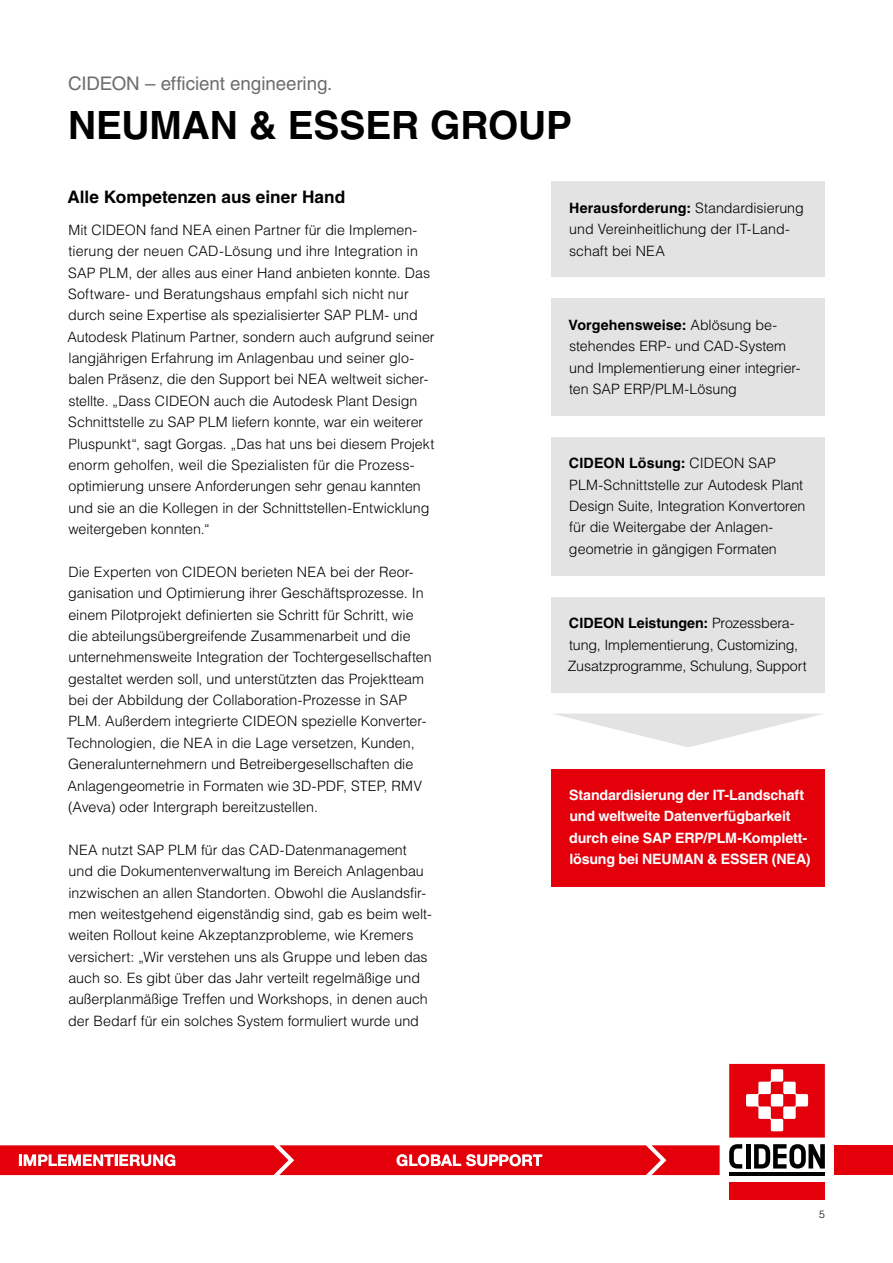
<style>
.page{position:relative;width:893px;height:1263px;background:#fff}
.page>*{position:absolute;margin:0;border:0;box-sizing:border-box;transform-origin:0 0}
.t1{font:700 39px "Helvetica LT Std";letter-spacing:-.005em;color:#000}
.t2{font:18.75px "Helvetica LT Std";letter-spacing:-.005em;color:#6e6e6e}
.t3{font:700 17.25px "Helvetica LT Std";color:#000}
.t4{font:700 15.75px "Helvetica Neue LTW1 G";letter-spacing:.01em;color:#fff}
.t5{font:300 14.25px/21.3px "Helvetica LT Std";color:#000}
.t6{font:700 14.25px/21.3px "Helvetica LT Std";letter-spacing:-.01em;color:#fff}
.t7{font:300 10.5px "Helvetica LT Std";color:#000}
.s1{font-weight:700}
</style>
<div class="page">
<div style="left:834px;top:1145px;width:59px;height:30px;background:#e3000b"></div>
<svg style="left:729px;top:1063px;width:96px;height:137px"></svg>
<div style="left:729px;top:1182px;width:96px;height:17px;background:#e3000b"></div>
<svg style="left:729px;top:1064px;width:96px;height:73px"></svg>
<hr style="left:729px;top:1172px;width:96px;height:4px;background:#000">
<svg style="left:729px;top:1144px;width:13px;height:24px"></svg>
<hr style="left:746px;top:1144px;width:4px;height:24px;background:#000">
<svg style="left:754px;top:1144px;width:71px;height:24px"></svg>
<svg style="left:0;top:1145px;width:720px;height:30px;background:#e61d27"></svg>
<svg style="left:555px;top:714px;width:267px;height:33px"></svg>
<div style="left:552px;top:181px;width:273px;height:96px;background:#e3e3e3"></div>
<div style="left:552px;top:298px;width:273px;height:117px;background:#e3e3e3"></div>
<div style="left:552px;top:597px;width:273px;height:95px;background:#e3e3e3"></div>
<div style="left:552px;top:437px;width:273px;height:139px;background:#e3e3e3"></div>
<div style="left:552px;top:769px;width:273px;height:117px;background:#e3000b"></div>
<h2 class="t2" style="left:68px;top:73px;width:266px">CIDEON – efficient engineering.</h2>
<h1 class="t1" style="left:68px;top:101px;width:506px">NEUMAN &amp; ESSER GROUP</h1>
<p class="t3" style="left:68px;top:186px;width:279px">Alle Kompetenzen aus einer Hand</p>
<p class="t5" style="left:67px;top:219px;width:369px">Mit CIDEON fand NEA einen Partner für die Implemen&shy;tierung der neuen CAD-Lösung und ihre Integration in SAP PLM, der alles aus einer Hand anbieten konnte. Das Software- und Beratungshaus empfahl sich nicht nur durch seine Expertise als spezialisierter SAP PLM- und Autodesk Platinum Partner, sondern auch aufgrund seiner langjährigen Erfahrung im Anlagenbau und seiner glo&shy;balen Präsenz, die den Support bei NEA weltweit sicher&shy;stellte. „Dass CIDEON auch die Autodesk Plant Design Schnittstelle zu SAP PLM liefern konnte, war ein weiterer Pluspunkt“, sagt Gorgas. „Das hat uns bei diesem Projekt enorm geholfen, weil die Spezialisten für die Prozess&shy;optimierung unsere Anforderungen sehr genau kannten und sie an die Kollegen in der Schnittstellen-Entwicklung weitergeben konnten.“</p>
<p class="t5" style="left:67px;top:561px;width:366px">Die Experten von CIDEON berieten NEA bei der Reor&shy;ganisation und Optimierung ihrer Geschäftsprozesse. In einem Pilotprojekt definierten sie Schritt für Schritt, wie die abteilungsübergreifende Zusammenarbeit und die unternehmensweite Integration der Tochtergesellschaften gestaltet werden soll, und unterstützten das Projektteam bei der Abbildung der Collaboration-Prozesse in SAP PLM. Außerdem integrierte CIDEON spezielle Konverter-Technologien, die NEA in die Lage versetzen, Kunden, Generalunternehmern und Betreibergesellschaften die Anlagengeometrie in Formaten wie 3D-PDF, STEP, RMV (Aveva) oder Intergraph bereitzustellen.</p>
<p class="t5" style="left:68px;top:839px;width:365px">NEA nutzt SAP PLM für das CAD-Datenmanagement und die Dokumentenverwaltung im Bereich Anlagenbau inzwischen an allen Standorten. Obwohl die Auslandsfir&shy;men weitestgehend eigenständig sind, gab es beim welt&shy;weiten Rollout keine Akzeptanzprobleme, wie Kremers versichert: „Wir verstehen uns als Gruppe und leben das auch so. Es gibt über das Jahr verteilt regelmäßige und außerplanmäßige Treffen und Workshops, in denen auch der Bedarf für ein solches System formuliert wurde und</p>
<p class="t5" style="left:569px;top:197px;width:236px"><span class="s1">Herausforderung:</span> Standardisierung und Vereinheitlichung der IT-Land&shy;schaft bei NEA</p>
<p class="t5" style="left:569px;top:314px;width:233px"><span class="s1">Vorgehensweise:</span> Ablösung be&shy;stehendes ERP- und CAD-System und Implementierung einer integrier&shy;ten SAP ERP/PLM-Lösung</p>
<p class="t5" style="left:569px;top:452px;width:238px"><span class="s1">CIDEON Lösung:</span> CIDEON SAP PLM-Schnittstelle zur Autodesk Plant Design Suite, Integration Konvertoren für die Weitergabe der Anlagen&shy;geometrie in gängigen Formaten</p>
<p class="t5" style="left:568px;top:613px;width:240px"><span class="s1">CIDEON Leistungen:</span> Prozessbera&shy;tung, Implementierung, Customizing,<br>Zusatzprogramme, Schulung, Support</p>
<p class="t6" style="left:569px;top:784px;width:243px">Standardisierung der IT-Landschaft und weltweite Datenverfügbarkeit durch eine SAP ERP/PLM-Komplett&shy;lösung bei NEUMAN &amp; ESSER (NEA)</p>
<p class="t4" style="left:18px;top:1150px;width:159px">IMPLEMENTIERUNG</p>
<p class="t4" style="left:396px;top:1150px;width:148px">GLOBAL SUPPORT</p>
<p class="t7" style="left:819px;top:1208px;width:7px">5</p>
</div>
